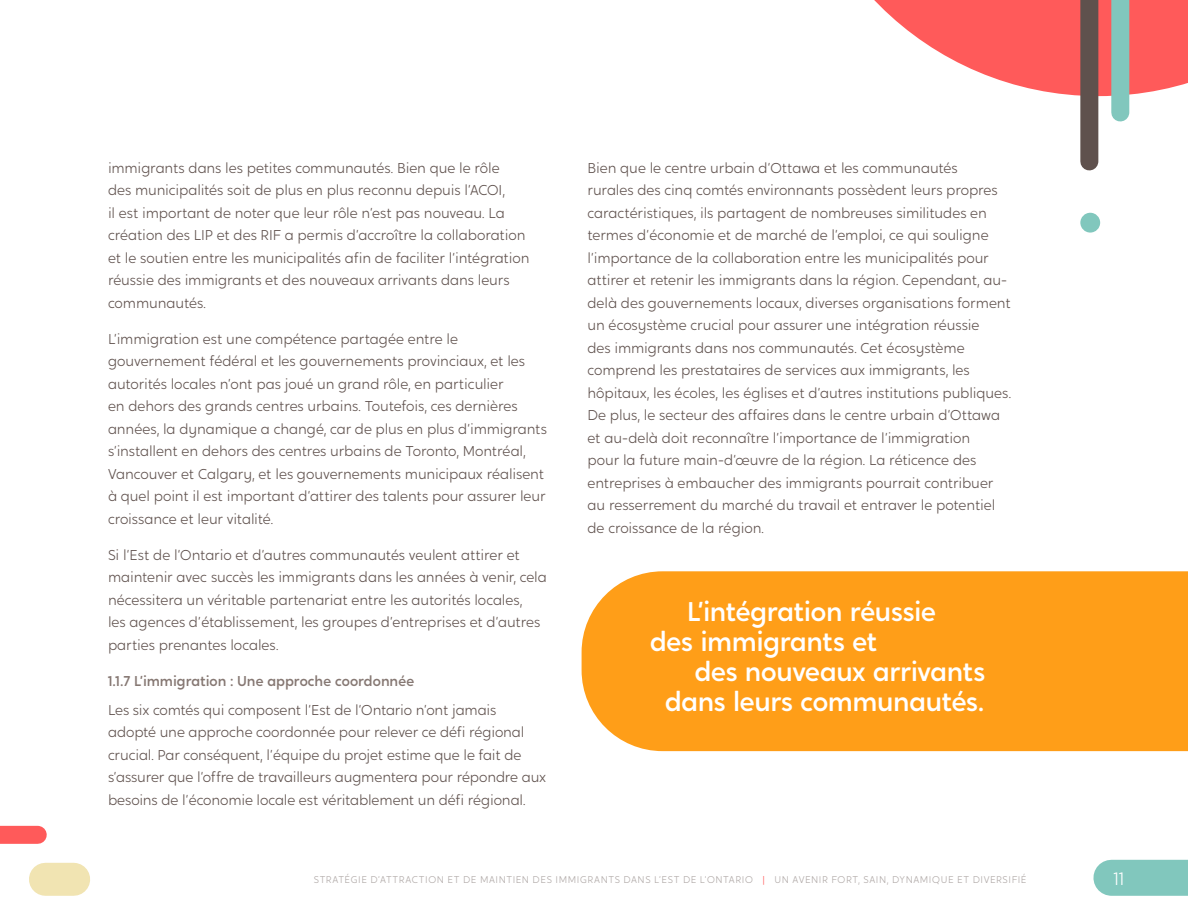
<style>
.page{position:relative;width:1188px;height:918px;background:#fff}
.page>*{position:absolute;margin:0;border:0;box-sizing:border-box;transform-origin:0 0}
.t1{font:500 27px/30px "Crossten";letter-spacing:-.015em;color:#fff}
.t2{font:300 18px "Crossten";color:#fff}
.t3{font:300 14.25px/22.5px "Crossten";letter-spacing:-.01em;color:#5f514d}
.t4{font:500 14.25px "Crossten";color:#867873}
.t5{font:300 9.75px "Crossten";letter-spacing:.06em;color:#afa8a6}
.s1{color:#ff5a5a}
</style>
<div class="page">
<svg style="left:874px;top:0;width:314px;height:96px"></svg>
<div style="left:582px;top:571px;width:606px;height:180px;background:#ff9e18"></div>
<div style="left:0;top:826px;width:38px;height:18px;background:#ff5a5a"></div>
<div style="left:1080px;top:0;width:18px;height:161px;background:#5f514d"></div>
<div style="left:45px;top:863px;width:29px;height:33px;background:#f1e4b2"></div>
<div style="left:1111px;top:0;width:18px;height:113px;background:#81c7bd"></div>
<div style="left:1080px;top:213px;width:20px;height:20px;background:#81c7bd;border-radius:50%"></div>
<div style="left:1111px;top:860px;width:77px;height:36px;background:#81c7bd"></div>
<p class="t3" style="left:108px;top:156px;width:423px">immigrants dans les petites communautés. Bien que le rôle<br>des municipalités soit de plus en plus reconnu depuis l’ACOI,<br>il est important de noter que leur rôle n’est pas nouveau. La création des LIP et des RIF a permis d’accroître la collaboration et le soutien entre les municipalités afin de faciliter l’intégration réussie des immigrants et des nouveaux arrivants dans leurs communautés.</p>
<p class="t3" style="left:108px;top:327px;width:440px">L’immigration est une compétence partagée entre le gouvernement fédéral et les gouvernements provinciaux, et les autorités locales n’ont pas joué un grand rôle, en particulier<br>en dehors des grands centres urbains. Toutefois, ces dernières années, la dynamique a changé, car de plus en plus d’immigrants s’installent en dehors des centres urbains de Toronto, Montréal, Vancouver et Calgary, et les gouvernements municipaux réalisent à quel point il est important d’attirer des talents pour assurer leur croissance et leur vitalité.</p>
<p class="t3" style="left:108px;top:543px;width:441px">Si l’Est de l’Ontario et d’autres communautés veulent attirer et maintenir avec succès les immigrants dans les années à venir, cela nécessitera un véritable partenariat entre les autorités locales,<br>les agences d’établissement, les groupes d’entreprises et d’autres parties prenantes locales.</p>
<p class="t4" style="left:108px;top:672px;width:308px">1.1.7 L’immigration : Une approche coordonnée</p>
<p class="t3" style="left:108px;top:699px;width:440px">Les six comtés qui composent l’Est de l’Ontario n’ont jamais adopté une approche coordonnée pour relever ce défi régional crucial. Par conséquent, l’équipe du projet estime que le fait de s’assurer que l’offre de travailleurs augmentera pour répondre aux besoins de l’économie locale est véritablement un défi régional.</p>
<p class="t3" style="left:588px;top:156px;width:425px">Bien que le centre urbain d’Ottawa et les communautés<br>rurales des cinq comtés environnants possèdent leurs propres caractéristiques, ils partagent de nombreuses similitudes en termes d’économie et de marché de l’emploi, ce qui souligne l’importance de la collaboration entre les municipalités pour attirer et retenir les immigrants dans la région. Cependant, au&shy;delà des gouvernements locaux, diverses organisations forment un écosystème crucial pour assurer une intégration réussie<br>des immigrants dans nos communautés. Cet écosystème comprend les prestataires de services aux immigrants, les hôpitaux, les écoles, les églises et d’autres institutions publiques.<br>De plus, le secteur des affaires dans le centre urbain d’Ottawa et au-delà doit reconnaître l’importance de l’immigration<br>pour la future main-d’œuvre de la région. La réticence des entreprises à embaucher des immigrants pourrait contribuer au resserrement du marché du travail et entraver le potentiel de croissance de la région.</p>
<h1 class="t1" style="left:650px;top:596px;width:287px;text-indent:37px">L’intégration réussie des immigrants et</h1>
<h1 class="t1" style="left:665px;top:656px;width:322px;text-align:right">des nouveaux arrivants dans leurs communautés.</h1>
<p class="t5" style="left:314px;top:874px;width:714px">STRATÉGIE D’ATTRACTION ET DE MAINTIEN DES IMMIGRANTS DANS L’EST DE L’ONTARIO <span class="s1">|</span> UN AVENIR FORT, SAIN, DYNAMIQUE ET DIVERSIFIÉ</p>
<p class="t2" style="left:1114px;top:867px;width:12px">11</p>
</div>
